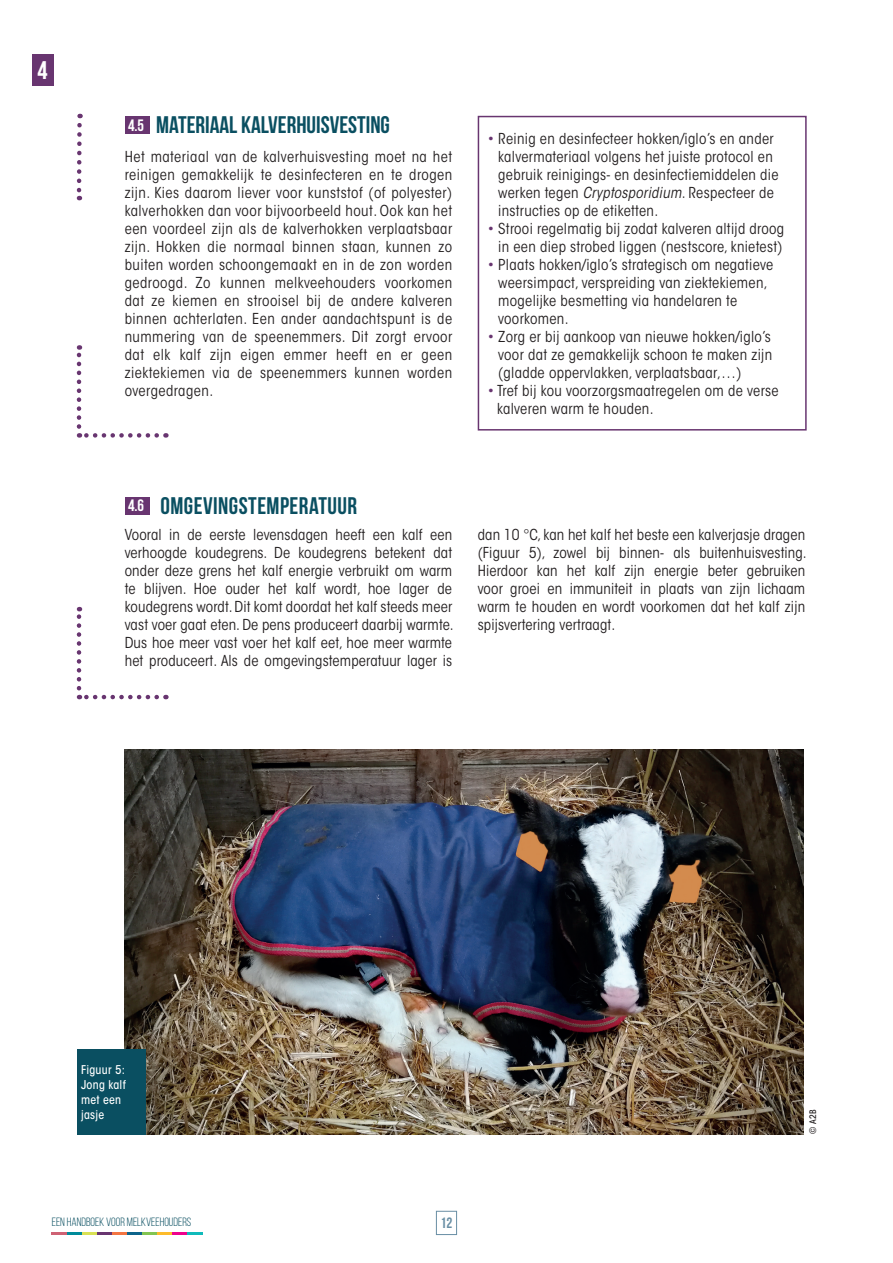
<style>
.page{position:relative;width:893px;height:1263px;background:#fff}
.page>*{position:absolute;margin:0;border:0;box-sizing:border-box;transform-origin:0 0}
.t1{font:25.5px "Bebas Neue";color:#fff}
.t2{font:24px "Bebas Neue";color:#0a4f61}
.t3{font:24px "Bebas Neue";letter-spacing:.02em;color:#0a4f61}
.t4{font:condensed 15px/18px "ITC Avant Garde Std";letter-spacing:.02em;color:#231f20;text-align:justify}
.t5{font:15px "Bebas Neue";color:#688ea4}
.t6{font:12px "Bebas Neue";color:#0a4f61}
.t7{font:500 condensed 12px/15px "ITC Avant Garde Std";letter-spacing:.02em;color:#fff}
.t8{font:500 condensed 9px "ITC Avant Garde Std";color:#231f20}
.s1{font-size:16.5px;color:#fff}
.s2{color:#683570}
.s3{font-style:italic}
</style>
<div class="page">
<hr style="left:67px;top:1232px;width:15px;height:3px;background:#008b9a">
<hr style="left:82px;top:1232px;width:15px;height:3px;background:#d9e154">
<hr style="left:97px;top:1232px;width:15px;height:3px;background:#683570">
<hr style="left:112px;top:1232px;width:15px;height:3px;background:#f37542">
<hr style="left:127px;top:1232px;width:15px;height:3px;background:#0d648b">
<hr style="left:142px;top:1232px;width:15px;height:3px;background:#82c451">
<hr style="left:157px;top:1232px;width:15px;height:3px;background:#fdbb2a">
<hr style="left:52px;top:1232px;width:15px;height:3px;background:#ce6274">
<hr style="left:172px;top:1232px;width:15px;height:3px;background:#ed028c">
<hr style="left:187px;top:1232px;width:15px;height:3px;background:#10baba">
<div style="left:436px;top:1211px;width:21px;height:24px;border:1px solid #688ea4"></div>
<div style="left:125px;top:116px;width:25px;height:18px;background:#683570"></div>
<div style="left:125px;top:497px;width:25px;height:18px;background:#683570"></div>
<svg style="left:79px;top:433px;width:78px;height:5px"></svg>
<svg style="left:77px;top:345px;width:4px;height:82px"></svg>
<svg style="left:79px;top:695px;width:78px;height:4px"></svg>
<svg style="left:77px;top:607px;width:4px;height:81px"></svg>
<img style="left:125px;top:749px;width:679px;height:385px">
<div style="left:77px;top:1049px;width:68px;height:85px;background:#0a4f61"></div>
<svg style="left:76px;top:114px;width:7px;height:86px"></svg>
<div style="left:478px;top:116px;width:329px;height:315px;border:2px solid #683570"></div>
<div style="left:33px;top:54px;width:21px;height:32px;background:#683570"></div>
<h1 class="t1" style="left:37px;top:56px;width:12px">4</h1>
<h2 class="t2" style="left:128px;top:111px;width:263px"><span class="s1">4.5</span> MATERIAAL KALVERHUISVESTING</h2>
<p class="t4" style="left:125px;top:148px;width:329px">Het materiaal van de kalverhuisvesting moet na het reinigen gemakkelijk te desinfecteren en te drogen zijn. Kies daarom liever voor kunststof (of polyester) kalverhokken dan voor bijvoorbeeld hout. Ook kan het een voordeel zijn als de kalverhokken verplaatsbaar zijn. Hokken die normaal binnen staan, kunnen zo buiten worden schoongemaakt en in de zon worden gedroogd. Zo kunnen melkveehouders voorkomen dat ze kiemen en strooisel bij de andere kalveren binnen achterlaten. Een ander aandachtspunt is de nummering van de speenemmers. Dit zorgt ervoor dat elk kalf zijn eigen emmer heeft en er geen ziektekiemen via de speenemmers kunnen worden overgedragen.</p>
<h2 class="t3" style="left:128px;top:492px;width:231px"><span class="s1">4.6</span> OMGEVINGSTEMPERATUUR</h2>
<p class="t4" style="left:498px;top:129px;width:282px;text-align:left;text-indent:-11px"><span class="s2">•</span> Reinig en desinfecteer hokken/iglo’s en ander kalvermateriaal volgens het juiste protocol en gebruik reinigings- en desinfectiemiddelen die werken tegen <span class="s3">Cryptosporidium</span>. Respecteer de instructies op de etiketten.</p>
<p class="t4" style="left:488px;top:219px;width:298px;text-align:center"><span class="s2">•</span> Strooi regelmatig bij zodat kalveren altijd droog in een diep strobed liggen (nestscore, knietest)</p>
<p class="t4" style="left:498px;top:255px;width:277px;text-align:left;text-indent:-11px"><span class="s2">•</span> Plaats hokken/iglo’s strategisch om negatieve weersimpact, verspreiding van ziektekiemen, mogelijke besmetting via handelaren te voorkomen.</p>
<p class="t4" style="left:498px;top:327px;width:275px;text-indent:-11px"><span class="s2">•</span> Zorg er bij aankoop van nieuwe hokken/iglo’s voor dat ze gemakkelijk schoon te maken zijn (gladde oppervlakken, verplaatsbaar,…)</p>
<p class="t4" style="left:497px;top:381px;width:283px;text-indent:-9px"><span class="s2">•</span> Tref bij kou voorzorgsmaatregelen om de verse kalveren warm te houden.</p>
<p class="t4" style="left:125px;top:526px;width:330px">Vooral in de eerste levensdagen heeft een kalf een verhoogde koudegrens. De koudegrens betekent dat onder deze grens het kalf energie verbruikt om warm te blijven. Hoe ouder het kalf wordt, hoe lager de koudegrens wordt. Dit komt doordat het kalf steeds meer vast voer gaat eten. De pens produceert daarbij warmte.<br>Dus hoe meer vast voer het kalf eet, hoe meer warmte het produceert. Als de omgevingstemperatuur lager is</p>
<p class="t4" style="left:478px;top:526px;width:330px">dan 10 °C, kan het kalf het beste een kalverjasje dragen (Figuur 5), zowel bij binnen- als buitenhuisvesting.<br>Hierdoor kan het kalf zijn energie beter gebruiken voor groei en immuniteit in plaats van zijn lichaam warm te houden en wordt voorkomen dat het kalf zijn spijsvertering vertraagt.</p>
<p class="t7" style="left:81px;top:1062px;width:46px">Figuur 5:<br>Jong kalf met een jasje</p>
<p class="t8" style="left:807px;top:1133px;width:25px;rotate:-90deg">© A2B</p>
<p class="t6" style="left:52px;top:1215px;width:141px">EEN HANDBOEK VOOR MELKVEEHOUDERS</p>
<p class="t5" style="left:441px;top:1215px;width:13px">12</p>
</div>
